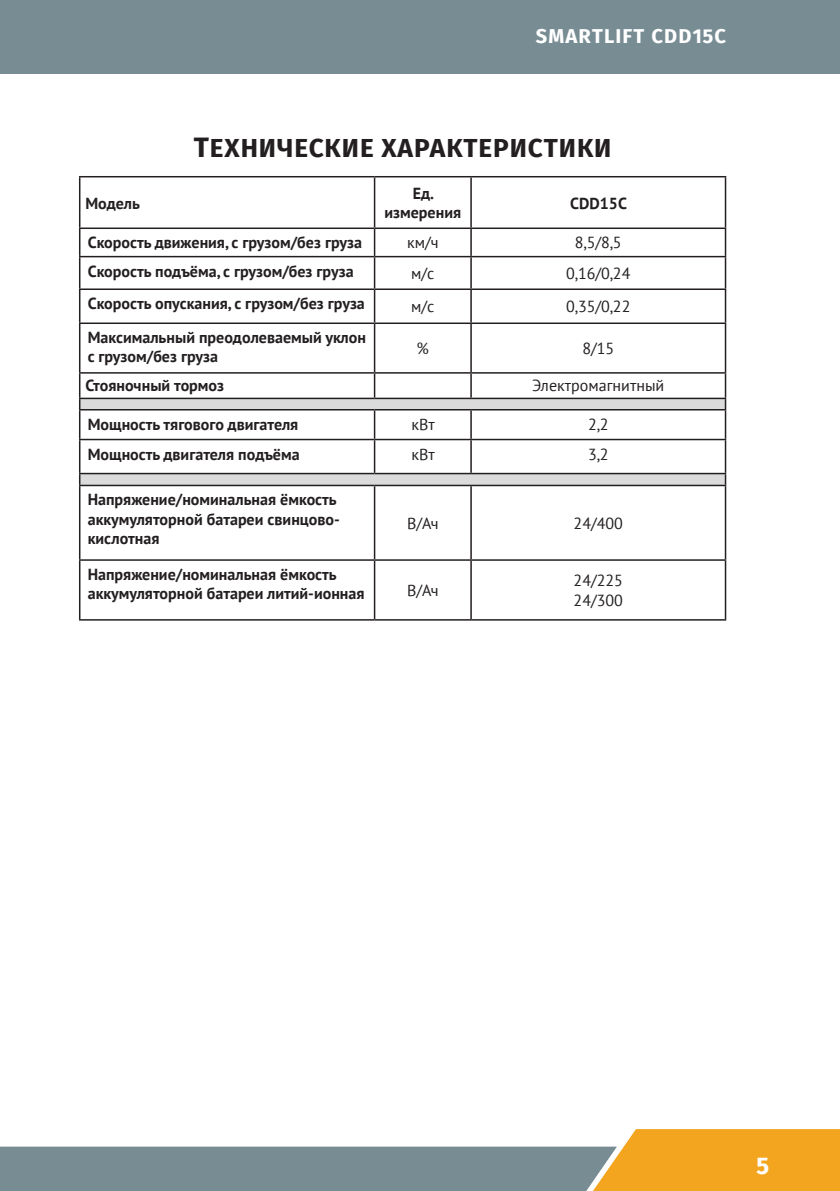
<style>
.page{position:relative;width:840px;height:1191px;background:#fff}
.page>*{position:absolute;margin:0;border:0;box-sizing:border-box;transform-origin:0 0}
.t1{font:700 26px "Fira Sans OT";letter-spacing:.035em;color:#231f20}
.t2{font:700 24px "Fira Sans OT";color:#fff}
.t3{font:700 20px "Fira Sans OT";letter-spacing:.06em;color:#fff}
.t4{font:700 16px/19.2px "PT Sans";color:#231f20}
.t5{font:16px/19.2px "PT Sans";color:#231f20}
.s1{font-size:28px}
</style>
<div class="page">
<div style="left:0;top:0;width:839px;height:74px;background:#788c94"></div>
<svg style="left:0;top:1129px;width:839px;height:62px"></svg>
<svg style="left:80px;top:399px;width:644px;height:86px"></svg>
<hr style="left:79px;top:176px;width:295px;height:1px;background:#231f20">
<hr style="left:79px;top:177px;width:1px;height:50px;background:#231f20">
<hr style="left:374px;top:176px;width:97px;height:1px;background:#231f20">
<hr style="left:373px;top:177px;width:2px;height:50px;background:#231f20">
<hr style="left:471px;top:176px;width:254px;height:1px;background:#231f20">
<hr style="left:470px;top:177px;width:1px;height:50px;background:#231f20">
<hr style="left:724px;top:177px;width:1px;height:50px;background:#231f20">
<hr style="left:79px;top:227px;width:295px;height:2px;background:#231f20">
<svg style="left:79px;top:229px;width:1px;height:27px"></svg>
<hr style="left:374px;top:227px;width:97px;height:2px;background:#231f20">
<hr style="left:373px;top:229px;width:2px;height:27px;background:#231f20">
<hr style="left:471px;top:227px;width:254px;height:2px;background:#231f20">
<svg style="left:470px;top:229px;width:1px;height:27px"></svg>
<svg style="left:724px;top:229px;width:1px;height:27px"></svg>
<hr style="left:79px;top:256px;width:295px;height:1px;background:#231f20">
<hr style="left:79px;top:257px;width:1px;height:31px;background:#231f20">
<hr style="left:374px;top:256px;width:97px;height:1px;background:#231f20">
<hr style="left:373px;top:257px;width:2px;height:31px;background:#231f20">
<hr style="left:471px;top:256px;width:254px;height:1px;background:#231f20">
<hr style="left:470px;top:257px;width:1px;height:31px;background:#231f20">
<hr style="left:724px;top:257px;width:1px;height:31px;background:#231f20">
<hr style="left:79px;top:288px;width:295px;height:2px;background:#231f20">
<hr style="left:79px;top:290px;width:1px;height:32px;background:#231f20">
<hr style="left:374px;top:288px;width:97px;height:2px;background:#231f20">
<hr style="left:373px;top:290px;width:2px;height:32px;background:#231f20">
<hr style="left:471px;top:288px;width:254px;height:2px;background:#231f20">
<hr style="left:470px;top:290px;width:1px;height:32px;background:#231f20">
<hr style="left:724px;top:290px;width:1px;height:32px;background:#231f20">
<hr style="left:79px;top:322px;width:295px;height:2px;background:#231f20">
<hr style="left:79px;top:324px;width:1px;height:48px;background:#231f20">
<hr style="left:374px;top:322px;width:97px;height:2px;background:#231f20">
<hr style="left:373px;top:324px;width:2px;height:48px;background:#231f20">
<hr style="left:471px;top:322px;width:254px;height:2px;background:#231f20">
<hr style="left:470px;top:324px;width:1px;height:48px;background:#231f20">
<hr style="left:724px;top:324px;width:1px;height:48px;background:#231f20">
<hr style="left:79px;top:372px;width:295px;height:2px;background:#231f20">
<hr style="left:374px;top:372px;width:97px;height:2px;background:#231f20">
<hr style="left:373px;top:374px;width:2px;height:24px;background:#231f20">
<hr style="left:471px;top:372px;width:254px;height:2px;background:#231f20">
<svg style="left:470px;top:374px;width:1px;height:24px"></svg>
<hr style="left:79px;top:398px;width:295px;height:1px;background:#231f20">
<hr style="left:374px;top:398px;width:97px;height:1px;background:#231f20">
<hr style="left:471px;top:398px;width:254px;height:1px;background:#231f20">
<hr style="left:79px;top:409px;width:295px;height:1px;background:#231f20">
<svg style="left:79px;top:374px;width:1px;height:65px"></svg>
<hr style="left:374px;top:409px;width:97px;height:1px;background:#231f20">
<hr style="left:373px;top:410px;width:2px;height:29px;background:#231f20">
<hr style="left:471px;top:409px;width:254px;height:1px;background:#231f20">
<svg style="left:470px;top:410px;width:1px;height:29px"></svg>
<svg style="left:724px;top:374px;width:1px;height:65px"></svg>
<hr style="left:79px;top:439px;width:295px;height:1px;background:#231f20">
<hr style="left:79px;top:440px;width:1px;height:33px;background:#231f20">
<hr style="left:374px;top:439px;width:97px;height:1px;background:#231f20">
<hr style="left:373px;top:440px;width:2px;height:33px;background:#231f20">
<hr style="left:471px;top:439px;width:254px;height:1px;background:#231f20">
<hr style="left:470px;top:440px;width:1px;height:33px;background:#231f20">
<hr style="left:724px;top:440px;width:1px;height:33px;background:#231f20">
<hr style="left:79px;top:473px;width:295px;height:1px;background:#231f20">
<hr style="left:374px;top:473px;width:97px;height:1px;background:#231f20">
<hr style="left:471px;top:473px;width:254px;height:1px;background:#231f20">
<hr style="left:79px;top:485px;width:295px;height:1px;background:#231f20">
<hr style="left:79px;top:486px;width:1px;height:73px;background:#231f20">
<hr style="left:374px;top:485px;width:97px;height:1px;background:#231f20">
<hr style="left:373px;top:486px;width:2px;height:73px;background:#231f20">
<hr style="left:471px;top:485px;width:254px;height:1px;background:#231f20">
<hr style="left:470px;top:486px;width:1px;height:73px;background:#231f20">
<hr style="left:724px;top:486px;width:1px;height:73px;background:#231f20">
<hr style="left:79px;top:559px;width:295px;height:2px;background:#231f20">
<hr style="left:79px;top:561px;width:1px;height:58px;background:#231f20">
<hr style="left:374px;top:559px;width:97px;height:2px;background:#231f20">
<hr style="left:373px;top:561px;width:2px;height:58px;background:#231f20">
<hr style="left:471px;top:559px;width:254px;height:2px;background:#231f20">
<hr style="left:470px;top:561px;width:1px;height:58px;background:#231f20">
<hr style="left:724px;top:561px;width:1px;height:58px;background:#231f20">
<hr style="left:79px;top:619px;width:295px;height:1px;background:#231f20">
<hr style="left:374px;top:619px;width:97px;height:1px;background:#231f20">
<hr style="left:471px;top:619px;width:254px;height:1px;background:#231f20">
<p class="t3" style="left:535px;top:22px;width:192px">SMARTLIFT CDD15C</p>
<h1 class="t1" style="left:194px;top:129px;width:419px"><span class="s1">Т</span>ЕХНИЧЕСКИЕ ХАРАКТЕРИСТИКИ</h1>
<p class="t4" style="left:85px;top:193px;width:56px">Модель</p>
<p class="t4" style="left:384px;top:183px;width:78px;text-align:center">Ед. измерения</p>
<p class="t4" style="left:570px;top:193px;width:58px">CDD15C</p>
<p class="t4" style="left:88px;top:233px;width:275px">Скорость движения, с грузом/без груза</p>
<p class="t5" style="left:407px;top:233px;width:33px">км/ч</p>
<p class="t5" style="left:574px;top:233px;width:48px">8,5/8,5</p>
<p class="t4" style="left:88px;top:261px;width:267px">Скорость подъёма, с грузом/без груза</p>
<p class="t5" style="left:411px;top:263px;width:25px">м/с</p>
<p class="t5" style="left:566px;top:263px;width:66px">0,16/0,24</p>
<p class="t4" style="left:88px;top:294px;width:278px">Скорость опускания, с грузом/без груза</p>
<p class="t5" style="left:411px;top:297px;width:25px">м/с</p>
<p class="t5" style="left:566px;top:297px;width:66px">0,35/0,22</p>
<p class="t4" style="left:88px;top:328px;width:280px">Максимальный преодолеваемый уклон с грузом/без груза</p>
<p class="t5" style="left:416px;top:338px;width:14px">%</p>
<p class="t5" style="left:582px;top:338px;width:33px">8/15</p>
<p class="t4" style="left:85px;top:375px;width:140px">Стояночный тормоз</p>
<p class="t5" style="left:532px;top:375px;width:133px">Электромагнитный</p>
<p class="t4" style="left:88px;top:414px;width:212px">Мощность тягового двигателя</p>
<p class="t5" style="left:411px;top:414px;width:25px">кВт</p>
<p class="t5" style="left:587px;top:414px;width:22px">2,2</p>
<p class="t4" style="left:88px;top:444px;width:213px">Мощность двигателя подъёма</p>
<p class="t5" style="left:411px;top:444px;width:25px">кВт</p>
<p class="t5" style="left:587px;top:444px;width:22px">3,2</p>
<p class="t4" style="left:88px;top:490px;width:253px">Напряжение/номинальная ёмкость аккумуляторной батареи свинцово&shy;кислотная</p>
<p class="t5" style="left:407px;top:513px;width:33px">В/Ач</p>
<p class="t5" style="left:573px;top:513px;width:51px">24/400</p>
<p class="t4" style="left:88px;top:564px;width:278px">Напряжение/номинальная ёмкость аккумуляторной батареи литий-ионная</p>
<p class="t5" style="left:407px;top:580px;width:33px">В/Ач</p>
<p class="t5" style="left:573px;top:571px;width:51px">24/225<br>24/300</p>
<h2 class="t2" style="left:755px;top:1148px;width:15px">5</h2>
</div>
